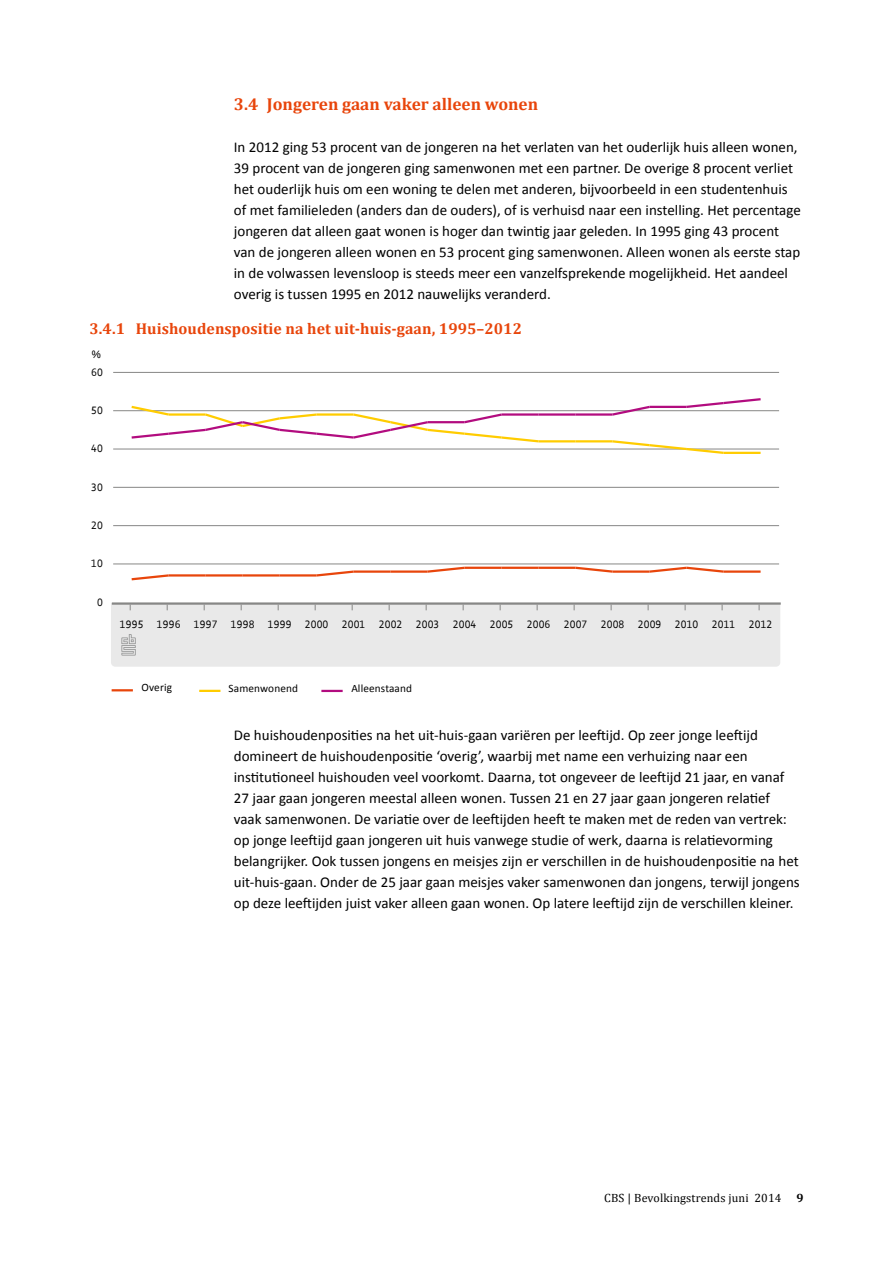
<style>
.page{position:relative;width:893px;height:1263px;background:#fff}
.page>*{position:absolute;margin:0;border:0;box-sizing:border-box;transform-origin:0 0}
.t1{font:700 17.25px "Cambria";color:#e8450b}
.t2{font:700 15.75px "Cambria";letter-spacing:.005em;color:#e8450b}
.t3{font:15px/21px "Calibri";color:#000}
.t4{font:12px "Cambria";letter-spacing:.01em;color:#000}
.t5{font:700 12px "Cambria";color:#000}
.t6{font:11.25px "Corbel";letter-spacing:.01em;color:#000}
.t7{font:11.25px "Calibri";letter-spacing:.01em;color:#000}
</style>
<div class="page">
<hr style="left:112px;top:689px;width:21px;height:2px;background:#e8450b">
<hr style="left:199px;top:690px;width:21px;height:2px;background:#fc0">
<hr style="left:321px;top:690px;width:22px;height:2px;background:#b20c7f">
<div style="left:111px;top:603px;width:669px;height:64px;background:#e9e9e9"></div>
<hr style="left:113px;top:564px;width:666px;height:1px;background:#878786">
<hr style="left:113px;top:525px;width:666px;height:1px;background:#878786">
<hr style="left:113px;top:487px;width:666px;height:1px;background:#878786">
<hr style="left:113px;top:449px;width:666px;height:1px;background:#878786">
<hr style="left:113px;top:410px;width:666px;height:1px;background:#878786">
<hr style="left:113px;top:372px;width:666px;height:1px;background:#878786">
<svg style="left:131px;top:574px;width:40px;height:7px"></svg>
<hr style="left:169px;top:574px;width:37px;height:2px;background:#e8450b">
<hr style="left:206px;top:574px;width:37px;height:2px;background:#e8450b">
<hr style="left:243px;top:574px;width:37px;height:2px;background:#e8450b">
<hr style="left:280px;top:574px;width:37px;height:2px;background:#e8450b">
<svg style="left:314px;top:570px;width:40px;height:7px"></svg>
<hr style="left:354px;top:570px;width:37px;height:3px;background:#e8450b">
<hr style="left:391px;top:570px;width:37px;height:3px;background:#e8450b">
<svg style="left:425px;top:566px;width:42px;height:7px"></svg>
<hr style="left:465px;top:567px;width:37px;height:2px;background:#e8450b">
<hr style="left:502px;top:567px;width:37px;height:2px;background:#e8450b">
<hr style="left:539px;top:567px;width:37px;height:2px;background:#e8450b">
<svg style="left:573px;top:566px;width:40px;height:7px"></svg>
<hr style="left:613px;top:570px;width:37px;height:3px;background:#e8450b">
<svg style="left:647px;top:566px;width:77px;height:7px"></svg>
<hr style="left:724px;top:570px;width:37px;height:3px;background:#e8450b">
<hr style="left:539px;top:440px;width:37px;height:2px;background:#fc0">
<hr style="left:576px;top:440px;width:37px;height:2px;background:#fc0">
<svg style="left:610px;top:440px;width:116px;height:14px"></svg>
<hr style="left:724px;top:452px;width:37px;height:2px;background:#fc0">
<svg style="left:129px;top:405px;width:412px;height:38px"></svg>
<hr style="left:502px;top:413px;width:37px;height:3px;background:#b20c7f">
<hr style="left:539px;top:413px;width:37px;height:3px;background:#b20c7f">
<hr style="left:576px;top:413px;width:37px;height:3px;background:#b20c7f">
<svg style="left:610px;top:405px;width:42px;height:11px"></svg>
<hr style="left:650px;top:406px;width:37px;height:2px;background:#b20c7f">
<svg style="left:684px;top:398px;width:77px;height:10px"></svg>
<hr style="left:112px;top:602px;width:669px;height:3px;background:#878786">
<p class="t1" style="left:234px;top:92px;width:306px">3.4 Jongeren gaan vaker alleen wonen</p>
<p class="t3" style="left:234px;top:137px;width:568px">In 2012 ging 53 procent van de jongeren na het verlaten van het ouderlijk huis alleen wonen, 39 procent van de jongeren ging samenwonen met een partner. De overige 8 procent verliet het ouderlijk huis om een woning te delen met anderen, bijvoorbeeld in een studentenhuis of met familieleden (anders dan de ouders), of is verhuisd naar een instelling. Het percentage jongeren dat alleen gaat wonen is hoger dan twintig jaar geleden. In 1995 ging 43 procent van de jongeren alleen wonen en 53 procent ging samenwonen. Alleen wonen als eerste stap in de volwassen levensloop is steeds meer een vanzelfsprekende mogelijkheid. Het aandeel overig is tussen 1995 en 2012 nauwelijks veranderd.</p>
<p class="t2" style="left:89px;top:317px;width:434px">3.4.1 Huishoudenspositie na het uit-huis-gaan, 1995–2012</p>
<p class="t6" style="left:92px;top:348px;width:11px">%</p>
<p class="t6" style="left:91px;top:365px;width:13px">60</p>
<p class="t6" style="left:91px;top:403px;width:13px">50</p>
<p class="t6" style="left:91px;top:442px;width:13px">40</p>
<p class="t6" style="left:91px;top:480px;width:13px">30</p>
<p class="t6" style="left:91px;top:518px;width:13px">20</p>
<p class="t6" style="left:91px;top:557px;width:13px">10</p>
<p class="t6" style="left:97px;top:595px;width:7px">0</p>
<p class="t6" style="left:120px;top:617px;width:654px">1995 1996 1997 1998 1999 2000 2001 2002 2003 2004 2005 2006 2007 2008 2009 2010 2011 2012</p>
<p class="t7" style="left:142px;top:681px;width:32px">Overig</p>
<p class="t7" style="left:229px;top:681px;width:71px">Samenwonend</p>
<p class="t7" style="left:351px;top:681px;width:62px">Alleenstaand</p>
<p class="t3" style="left:234px;top:725px;width:567px">De huishoudenposities na het uit-huis-gaan variëren per leeftijd. Op zeer jonge leeftijd domineert de huishoudenpositie ‘overig’, waarbij met name een verhuizing naar een institutioneel huishouden veel voorkomt. Daarna, tot ongeveer de leeftijd 21 jaar, en vanaf 27 jaar gaan jongeren meestal alleen wonen. Tussen 21 en 27 jaar gaan jongeren relatief vaak samenwonen. De variatie over de leeftijden heeft te maken met de reden van vertrek: op jonge leeftijd gaan jongeren uit huis vanwege studie of werk, daarna is relatievorming belangrijker. Ook tussen jongens en meisjes zijn er verschillen in de huishoudenpositie na het uit-huis-gaan. Onder de 25 jaar gaan meisjes vaker samenwonen dan jongens, terwijl jongens op deze leeftijden juist vaker alleen gaan wonen. Op latere leeftijd zijn de verschillen kleiner.</p>
<p class="t4" style="left:604px;top:1191px;width:179px">CBS | Bevolkingstrends juni 2014</p>
<p class="t5" style="left:796px;top:1190px;width:9px">9</p>
</div>
